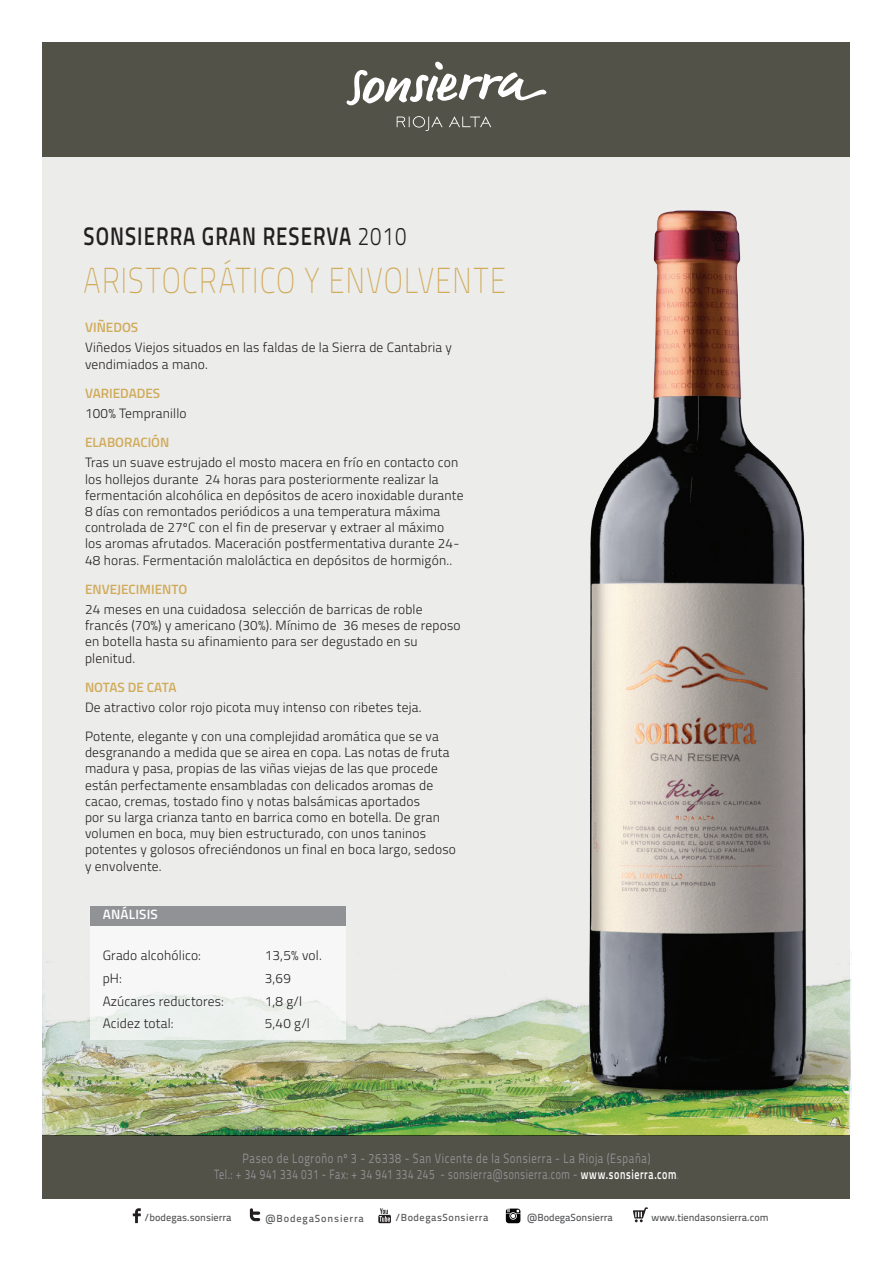
<style>
.page{position:relative;width:893px;height:1263px;background:#fff}
.page>*{position:absolute;margin:0;border:0;box-sizing:border-box;transform-origin:0 0}
.t1{font:100 36px "Titillium";letter-spacing:.04em;color:#d0ab59;scale:.8 1}
.t2{font:600 25.5px "Titillium";letter-spacing:.05em;color:#231f20;scale:.8 1}
.t3{font:300 13.5px/16.2px "Titillium";letter-spacing:.015em;color:#231f20}
.t4{font:13.5px/16.2px "Titillium";letter-spacing:.06em;color:#919295;text-align:center;scale:.8 1}
.t5{font:600 13.5px "Titillium";color:#d0ab59}
.t6{font:600 13.5px "Titillium";letter-spacing:.015em;color:#fff}
.t7{font:10.2px "Titillium Text 14 L 600 wt";color:#57585a}
.t8{font:10.2px "Titillium Text 14 L 600 wt";letter-spacing:.045em;color:#57585a}
.t9{font:10.2px "Titillium Text 14 L 600 wt";letter-spacing:.085em;color:#57585a}
.s1{font-weight:300}
.s2{font-weight:600;color:#fff}
.s3{font-weight:600;font-size:9px}
</style>
<div class="page">
<div style="left:43px;top:152px;width:807px;height:1008px;background:#ececeb"></div>
<div style="left:43px;top:43px;width:807px;height:114px;background:#535249"></div>
<div style="left:43px;top:1135px;width:807px;height:64px;background:#535249"></div>
<svg style="left:346px;top:62px;width:200px;height:44px"></svg>
<svg style="left:397px;top:116px;width:94px;height:15px"></svg>
<img style="left:43px;top:906px;width:808px;height:229px">
<svg style="left:133px;top:1208px;width:8px;height:15px"></svg>
<svg style="left:250px;top:1208px;width:10px;height:13px"></svg>
<svg style="left:378px;top:1208px;width:13px;height:15px"></svg>
<svg style="left:506px;top:1208px;width:14px;height:15px"></svg>
<svg style="left:633px;top:1207px;width:15px;height:15px"></svg>
<img style="left:560px;top:210px;width:290px;height:916px">
<div style="left:91px;top:906px;width:255px;height:134px;background:linear-gradient(to right,#f2f5f4,#f4f5f4)"></div>
<div style="left:91px;top:906px;width:255px;height:19px;background:#919295"></div>
<h2 class="t2" style="left:84px;top:217px;width:405px">SONSIERRA GRAN RESERVA <span class="s1">2010</span></h2>
<h1 class="t1" style="left:84px;top:255px;width:530px">ARISTOCRÁTICO Y ENVOLVENTE</h1>
<p class="t5" style="left:85px;top:317px;width:55px">VIÑEDOS</p>
<p class="t3" style="left:85px;top:339px;width:368px">Viñedos Viejos situados en las faldas de la Sierra de Cantabria y vendimiados a mano.</p>
<p class="t5" style="left:85px;top:383px;width:77px">VARIEDADES</p>
<p class="t3" style="left:85px;top:404px;width:103px">100% Tempranillo</p>
<p class="t5" style="left:85px;top:432px;width:86px">ELABORACIÓN</p>
<p class="t3" style="left:85px;top:454px;width:380px">Tras un suave estrujado el mosto macera en frío en contacto con los hollejos durante 24 horas para posteriormente realizar la fermentación alcohólica en depósitos de acero inoxidable durante 8 días con remontados periódicos a una temperatura máxima controlada de 27ºC con el fin de preservar y extraer al máximo los aromas afrutados. Maceración postfermentativa durante 24- 48 horas. Fermentación maloláctica en depósitos de hormigón..</p>
<p class="t5" style="left:85px;top:579px;width:104px">ENVEJECIMIENTO</p>
<p class="t3" style="left:85px;top:600px;width:377px">24 meses en una cuidadosa selección de barricas de roble francés (70%) y americano (30%). Mínimo de 36 meses de reposo en botella hasta su afinamiento para ser degustado en su plenitud.</p>
<p class="t5" style="left:85px;top:677px;width:93px">NOTAS DE CATA</p>
<p class="t3" style="left:85px;top:692px;width:355px;line-height:29px">De atractivo color rojo picota muy intenso con ribetes teja.<br>Potente, elegante y con una complejidad aromática que se va</p>
<p class="t3" style="left:85px;top:744px;width:372px">desgranando a medida que se airea en copa. Las notas de fruta madura y pasa, propias de las viñas viejas de las que procede están perfectamente ensambladas con delicados aromas de cacao, cremas, tostado fino y notas balsámicas aportados<br>por su larga crianza tanto en barrica como en botella. De gran volumen en boca, muy bien estructurado, con unos taninos potentes y golosos ofreciéndonos un final en boca largo, sedoso y envolvente.</p>
<p class="t6" style="left:103px;top:904px;width:57px">ANÁLISIS</p>
<p class="t3" style="left:103px;top:947px;width:100px">Grado alcohólico:</p>
<p class="t3" style="left:265px;top:947px;width:59px">13,5% vol.</p>
<p class="t3" style="left:103px;top:969px;width:21px">pH:</p>
<p class="t3" style="left:265px;top:969px;width:28px">3,69</p>
<p class="t3" style="left:103px;top:992px;width:123px">Azúcares reductores:</p>
<p class="t3" style="left:265px;top:992px;width:39px">1,8 g/l</p>
<p class="t3" style="left:103px;top:1014px;width:72px">Acidez total:</p>
<p class="t3" style="left:265px;top:1014px;width:47px">5,40 g/l</p>
<p class="t4" style="left:214px;top:1149px;width:582px">Paseo de Logroño nº 3 - 26338 - San Vicente de la Sonsierra - La Rioja (España)<br>Tel.: + 34 941 334 031 - Fax: + 34 941 334 245 - sonsierra@sonsierra.com - <span class="s2">www.sonsierra.com</span><span class="s3">.</span></p>
<p class="t7" style="left:144px;top:1211px;width:89px">/bodegas.sonsierra</p>
<p class="t9" style="left:266px;top:1212px;width:100px">@BodegaSonsierra</p>
<p class="t8" style="left:395px;top:1211px;width:95px">/BodegasSonsierra</p>
<p class="t7" style="left:527px;top:1211px;width:87px">@BodegaSonsierra</p>
<p class="t7" style="left:652px;top:1211px;width:118px">www.tiendasonsierra.com</p>
</div>
